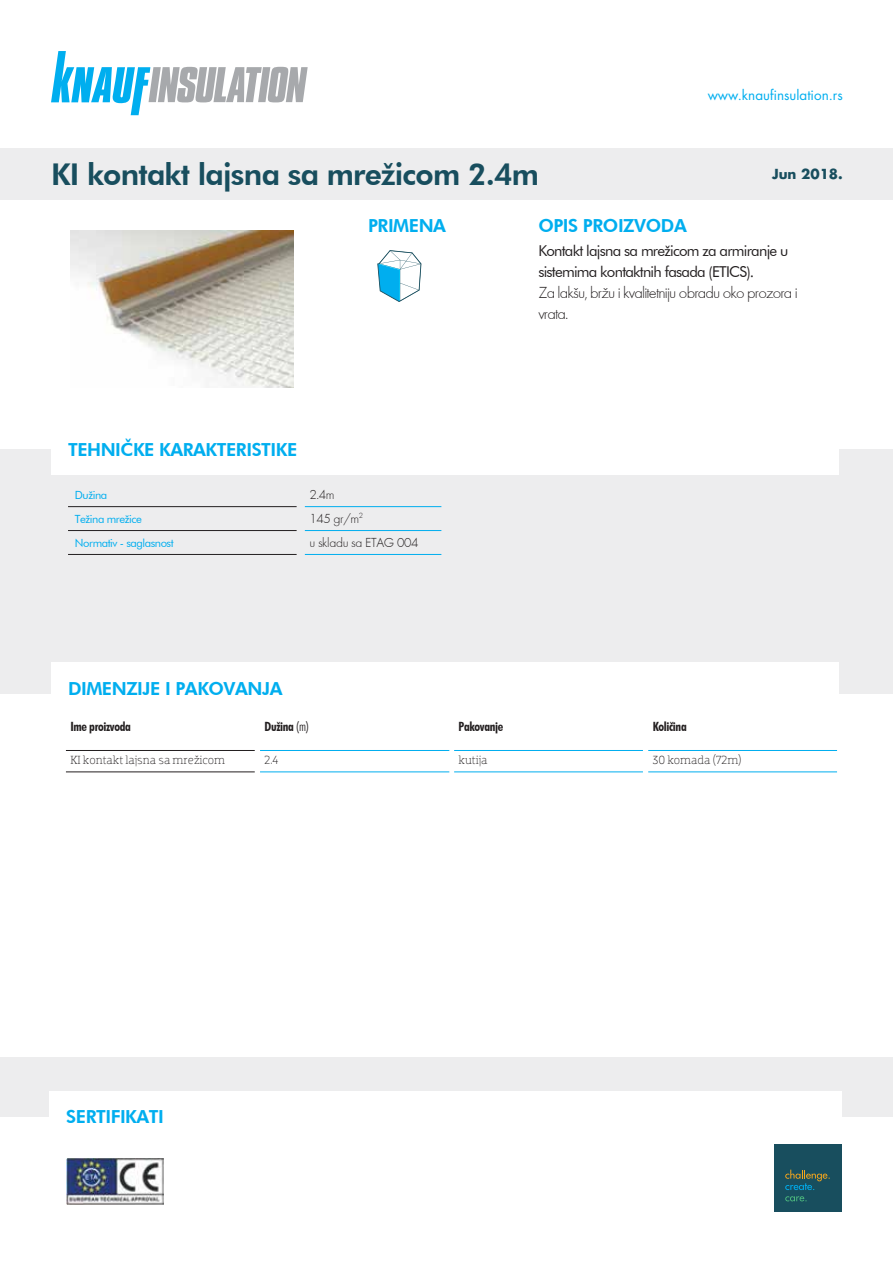
<style>
.page{position:relative;width:893px;height:1263px;background:#fff}
.page>*{position:absolute;margin:0;border:0;box-sizing:border-box;transform-origin:0 0}
.t1{font:800 30px "Futura BT";letter-spacing:-.025em;color:#184e5e}
.t2{font:800 18px "Futura BT";letter-spacing:-.025em;color:#00aeef}
.t3{font:16.5px/21px "Futura TEE Ligh";letter-spacing:-.05em;color:#231f20}
.t4{font:15px/21px "Futura BT";letter-spacing:-.05em;color:#231f20}
.t5{font:13.5px "Futura TEE Ligh";letter-spacing:-.025em;color:#231f20}
.t6{font:13.5px "Futura Std";color:#00aeef}
.t7{font:700 13.5px "Futura Std";color:#184e5e}
.t8{font:700 condensed 12.75px "Futura BT";letter-spacing:-.025em;color:#231f20}
.t9{font:300 12px "Dobra Slab";color:#231f20}
.t10{font:11.25px "Futura BT";letter-spacing:-.04em;color:#00aeef}
.s1{font-weight:300}
</style>
<div class="page">
<div style="left:0;top:449px;width:893px;height:244px;background:#ededee"></div>
<div style="left:0;top:1057px;width:893px;height:60px;background:#ededee"></div>
<svg style="left:51px;top:51px;width:257px;height:64px"></svg>
<div style="left:0;top:149px;width:893px;height:51px;background:#ededee"></div>
<div style="left:51px;top:424px;width:487px;height:51px;background:#fff"></div>
<div style="left:51px;top:663px;width:787px;height:51px;background:#fff"></div>
<div style="left:49px;top:1091px;width:793px;height:51px;background:#fff"></div>
<div style="left:538px;top:424px;width:300px;height:51px;background:#fff"></div>
<div style="left:774px;top:1144px;width:68px;height:68px;background:#184e5e"></div>
<svg style="left:785px;top:1170px;width:45px;height:20px"></svg>
<svg style="left:785px;top:1196px;width:22px;height:5px"></svg>
<img style="left:66px;top:1158px;width:98px;height:46px">
<img style="left:71px;top:230px;width:222px;height:158px">
<svg style="left:377px;top:250px;width:44px;height:52px"></svg>
<hr style="left:305px;top:506px;width:136px;height:1px;background:#00aeef">
<hr style="left:68px;top:506px;width:229px;height:1px;background:#231f20">
<hr style="left:68px;top:530px;width:229px;height:1px;background:#231f20">
<hr style="left:305px;top:530px;width:136px;height:1px;background:#00aeef">
<hr style="left:68px;top:554px;width:229px;height:1px;background:#231f20">
<hr style="left:305px;top:554px;width:136px;height:1px;background:#00aeef">
<hr style="left:260px;top:771px;width:189px;height:1px;background:#00aeef">
<hr style="left:454px;top:771px;width:189px;height:1px;background:#00aeef">
<hr style="left:648px;top:771px;width:189px;height:1px;background:#00aeef">
<hr style="left:260px;top:750px;width:189px;height:1px;background:#00aeef">
<hr style="left:454px;top:750px;width:189px;height:1px;background:#00aeef">
<hr style="left:648px;top:750px;width:189px;height:1px;background:#00aeef">
<hr style="left:66px;top:771px;width:189px;height:1px;background:#231f20">
<hr style="left:66px;top:750px;width:189px;height:1px;background:#231f20">
<p class="t6" style="left:708px;top:86px;width:137px">www.knaufinsulation.rs</p>
<h1 class="t1" style="left:51px;top:157px;width:490px">KI kontakt lajsna sa mrežicom 2.4m</h1>
<p class="t2" style="left:368px;top:214px;width:80px">PRIMENA</p>
<p class="t2" style="left:538px;top:214px;width:150px">OPIS PROIZVODA</p>
<p class="t4" style="left:538px;top:240px;width:252px">Kontakt lajsna sa mrežicom za armiranje u sistemima kontaktnih fasada (ETICS).</p>
<p class="t3" style="left:538px;top:282px;width:261px">Za lakšu, bržu i kvalitetniju obradu oko prozora i vrata.</p>
<p class="t7" style="left:772px;top:165px;width:72px">Jun 2018.</p>
<p class="t2" style="left:68px;top:439px;width:231px">TEHNIČKE KARAKTERISTIKE</p>
<p class="t10" style="left:75px;top:488px;width:34px">Dužina</p>
<p class="t5" style="left:309px;top:487px;width:27px">2.4m</p>
<p class="t10" style="left:75px;top:512px;width:68px">Težina mrežice</p>
<p class="t5" style="left:309px;top:511px;width:55px">145 gr/m<sup>2</sup></p>
<p class="t10" style="left:75px;top:536px;width:100px">Normativ - saglasnost</p>
<p class="t5" style="left:309px;top:535px;width:111px">u skladu sa ETAG 004</p>
<p class="t2" style="left:68px;top:678px;width:216px">DIMENZIJE I PAKOVANJA</p>
<p class="t8" style="left:70px;top:718px;width:62px">Ime proizvoda</p>
<p class="t8" style="left:265px;top:718px;width:46px">Dužina <span class="s1">(m)</span></p>
<p class="t9" style="left:70px;top:753px;width:156px">KI kontakt lajsna sa mrežicom</p>
<p class="t9" style="left:265px;top:753px;width:16px">2.4</p>
<p class="t9" style="left:459px;top:753px;width:31px">kutija</p>
<p class="t9" style="left:653px;top:753px;width:90px">30 komada (72m)</p>
<p class="t8" style="left:459px;top:718px;width:46px">Pakovanje</p>
<p class="t8" style="left:653px;top:718px;width:36px">Količina</p>
<p class="t2" style="left:66px;top:1106px;width:99px">SERTIFIKATI</p>
</div>
